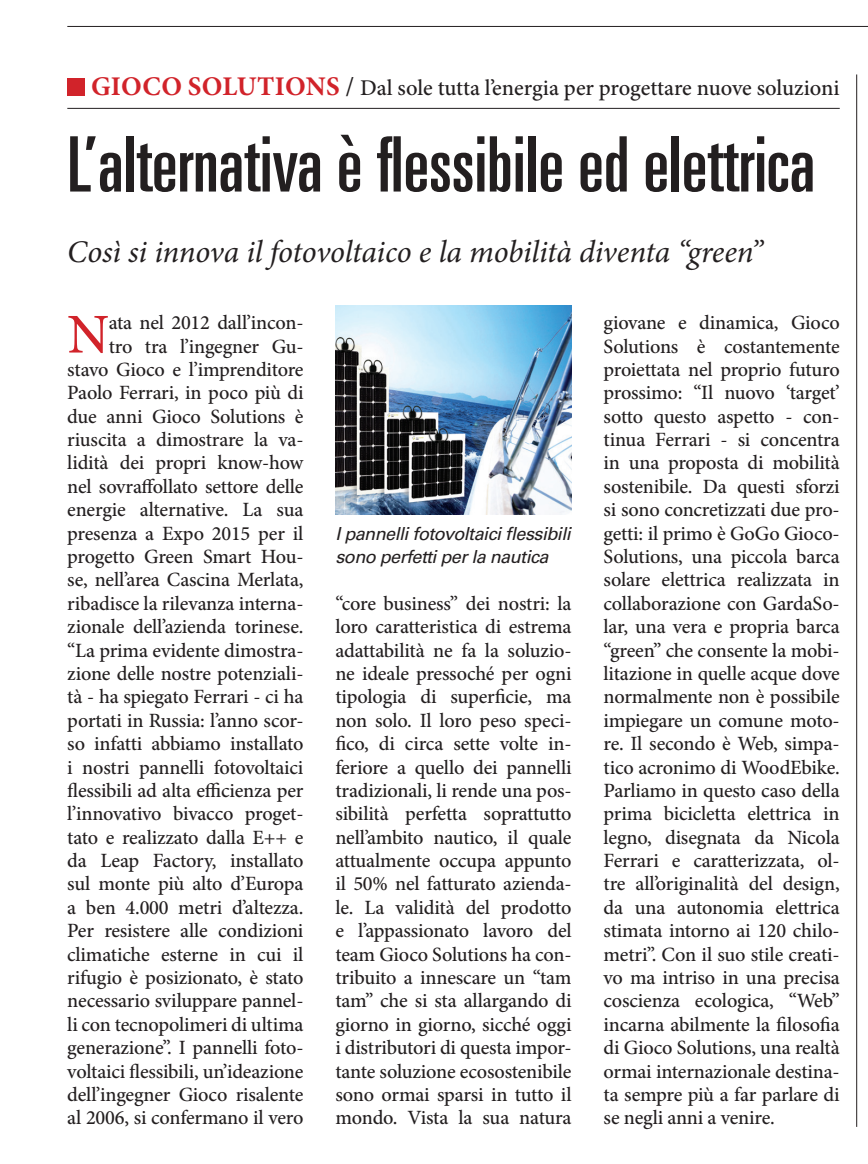
<style>
.page{position:relative;width:868px;height:1164px;background:#fff}
.page>*{position:absolute;margin:0;border:0;box-sizing:border-box;transform-origin:0 0}
.TITOLO_1{font:ultra-condensed 76.5px "Univers LT Std";color:#231f20}
.CAPOLETTERA{font:500 56.25px "Minion Pro";color:#d1232a}
.SOTTOTITOLO{font:italic 31.5px "Minion Pro";letter-spacing:-.01em;color:#231f20}
.Occhiello{font:500 22.5px "Minion Pro";color:#231f20}
.CAPOLETTERA-2{font:500 20.25px/23.4px "Minion Pro";letter-spacing:-.01em;color:#231f20;text-align:justify}
.DIDASCALIA{font:italic 18px/23.4px "Univers LT Std";letter-spacing:-.03em;color:#231f20}
.s1{font-weight:700;font-size:27px;color:#d1232a}
.s2{font-weight:400;font-size:27px}
</style>
<div class="page">
<hr style="left:67px;top:26px;width:800px;height:1px;background:#231f20">
<hr style="left:856px;top:74px;width:1px;height:1052px;background:#231f20">
<hr style="left:67px;top:108px;width:772px;height:1px;background:#231f20">
<div style="left:67px;top:78px;width:17px;height:17px;background:#d1232a"></div>
<img style="left:335px;top:306px;width:236px;height:209px">
<p class="Occhiello" style="left:91px;top:73px;width:750px"><span class="s1">GIOCO SOLUTIONS</span> <span class="s2">/</span> Dal sole tutta l’energia per progettare nuove soluzioni</p>
<p class="TITOLO_1" style="left:67px;top:121px;width:749px">L’alternativa è flessibile ed elettrica</p>
<p class="SOTTOTITOLO" style="left:67px;top:230px;width:697px">Così si innova il fotovoltaico e la mobilità diventa “green”</p>
<p class="CAPOLETTERA-2" style="left:67px;top:311px;width:238px;text-align:right">ata nel 2012 dall’incon-<br>tro tra l’ingegner Gu&shy;stavo Gioco e l’imprenditore<br>Paolo Ferrari, in poco più di due anni Gioco Solutions è riuscita a dimostrare la va&shy;lidità dei propri know-how nel sovraffollato settore delle energie alternative. La sua presenza a Expo 2015 per il progetto Green Smart Hou&shy;se, nell’area Cascina Merlata, ribadisce la rilevanza interna&shy;zionale dell’azienda torinese. “La prima evidente dimostra&shy;zione delle nostre potenziali&shy;tà - ha spiegato Ferrari - ci ha portati in Russia: l’anno scor&shy;so infatti abbiamo installato i nostri pannelli fotovoltaici flessibili ad alta efficienza per l’innovativo bivacco proget&shy;tato e realizzato dalla E++ e da Leap Factory, installato sul monte più alto d’Europa a ben 4.000 metri d’altezza.<br>Per resistere alle condizioni climatiche esterne in cui il rifugio è posizionato, è stato necessario sviluppare pannel&shy;li con tecnopolimeri di ultima generazione”. I pannelli foto&shy;voltaici flessibili, un’ideazione dell’ingegner Gioco risalente al 2006, si confermano il vero</p>
<p class="CAPOLETTERA" style="left:67px;top:296px;width:43px">N</p>
<p class="DIDASCALIA" style="left:335px;top:522px;width:237px">I pannelli fotovoltaici flessibili sono perfetti per la nautica</p>
<p class="CAPOLETTERA-2" style="left:335px;top:591px;width:238px">“core business” dei nostri: la loro caratteristica di estrema adattabilità ne fa la soluzio&shy;ne ideale pressoché per ogni tipologia di superficie, ma non solo. Il loro peso speci&shy;fico, di circa sette volte in&shy;feriore a quello dei pannelli tradizionali, li rende una pos&shy;sibilità perfetta soprattutto nell’ambito nautico, il quale attualmente occupa appunto il 50% nel fatturato azienda&shy;le. La validità del prodotto e l’appassionato lavoro del team Gioco Solutions ha con&shy;tribuito a innescare un “tam tam” che si sta allargando di giorno in giorno, sicché oggi i distributori di questa impor&shy;tante soluzione ecosostenibile sono ormai sparsi in tutto il mondo. Vista la sua natura</p>
<p class="CAPOLETTERA-2" style="left:603px;top:311px;width:238px">giovane e dinamica, Gioco Solutions è costantemente proiettata nel proprio futuro prossimo: “Il nuovo ‘target’ sotto questo aspetto - con&shy;tinua Ferrari - si concentra in una proposta di mobilità sostenibile. Da questi sforzi si sono concretizzati due pro&shy;getti: il primo è GoGo Gioco-Solutions, una piccola barca solare elettrica realizzata in collaborazione con GardaSo&shy;lar, una vera e propria barca “green” che consente la mobi&shy;litazione in quelle acque dove normalmente non è possibile impiegare un comune moto&shy;re. Il secondo è Web, simpa&shy;tico acronimo di WoodEbike.<br>Parliamo in questo caso della prima bicicletta elettrica in legno, disegnata da Nicola Ferrari e caratterizzata, ol&shy;tre all’originalità del design, da una autonomia elettrica stimata intorno ai 120 chilo&shy;metri”. Con il suo stile creati&shy;vo ma intriso in una precisa coscienza ecologica, “Web” incarna abilmente la filosofia di Gioco Solutions, una realtà ormai internazionale destina&shy;ta sempre più a far parlare di se negli anni a venire.</p>
</div>
